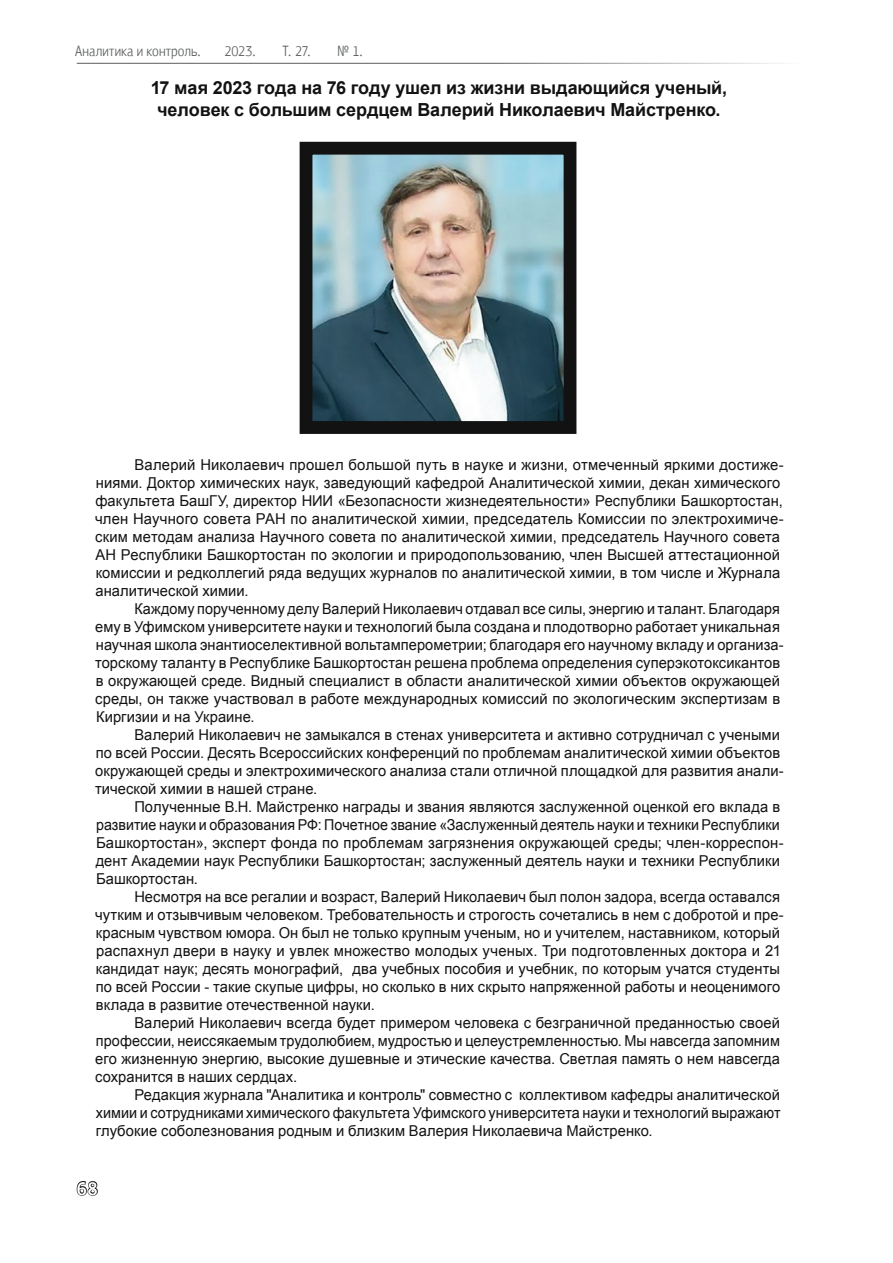
<style>
.page{position:relative;width:893px;height:1263px;background:#fff}
.page>*{position:absolute;margin:0;border:0;box-sizing:border-box;transform-origin:0 0}
.autors_center{font:700 18px/21.6px "Arial";letter-spacing:-.005em;color:#121212;text-align:center}
.txt_1{font:15px/18px "Arial";letter-spacing:.005em;color:#121212}
.txt_1-2{font:15px/18px "Arial";letter-spacing:.005em;color:#121212;scale:.96 1}
</style>
<div class="page">
<hr style="left:77px;top:63px;width:722px;height:1px;background:#6d6f6e">
<img style="left:314px;top:156px;width:248px;height:264px">
<div style="left:300px;top:142px;width:276px;height:292px;border:13px solid #121212"></div>
<p class="autors_center" style="left:151px;top:77px;width:578px">17 мая 2023 года на 76 году ушел из жизни выдающийся ученый, человек с большим сердцем Валерий Николаевич Майстренко.</p>
<p class="txt_1" style="left:95px;top:456px;width:690px;text-indent:39px">Валерий Николаевич прошел большой путь в науке и жизни, отмеченный яркими достиже&shy;ниями. Доктор химических наук, заведующий кафедрой Аналитической химии, декан химического факультета БашГУ, директор НИИ «Безопасности жизнедеятельности» Республики Башкортостан, член Научного совета РАН по аналитической химии, председатель Комиссии по электрохимиче&shy;ским методам анализа Научного совета по аналитической химии, председатель Научного совета АН Республики Башкортостан по экологии и природопользованию, член Высшей аттестационной комиссии и редколлегий ряда ведущих журналов по аналитической химии, в том числе и Журнала аналитической химии.</p>
<p class="txt_1-2" style="left:95px;top:600px;width:719px;text-indent:39px">Каждому порученному делу Валерий Николаевич отдавал все силы, энергию и талант. Благодаря ему в Уфимском университете науки и технологий была создана и плодотворно работает уникальная научная школа энантиоселективной вольтамперометрии; благодаря его научному вкладу и организа&shy;торскому таланту в Республике Башкортостан решена проблема определения суперэкотоксикантов в окружающей среде. Видный специалист в области аналитической химии объектов окружающей среды, он также участвовал в работе международных комиссий по экологическим экспертизам в Киргизии и на Украине.</p>
<p class="txt_1" style="left:95px;top:726px;width:690px;text-indent:39px">Валерий Николаевич не замыкался в стенах университета и активно сотрудничал с учеными по всей России. Десять Всероссийских конференций по проблемам аналитической химии объектов окружающей среды и электрохимического анализа стали отличной площадкой для развития анали&shy;тической химии в нашей стране.</p>
<p class="txt_1" style="left:96px;top:798px;width:689px;text-indent:39px">Полученные В.Н. Майстренко награды и звания являются заслуженной оценкой его вклада в развитие науки и образования РФ: Почетное звание «Заслуженный деятель науки и техники Республики Башкортостан», эксперт фонда по проблемам загрязнения окружающей среды; член-корреспон&shy;дент Академии наук Республики Башкортостан; заслуженный деятель науки и техники Республики Башкортостан.</p>
<p class="txt_1" style="left:95px;top:888px;width:690px;text-indent:39px">Несмотря на все регалии и возраст, Валерий Николаевич был полон задора, всегда оставался чутким и отзывчивым человеком. Требовательность и строгость сочетались в нем с добротой и пре&shy;красным чувством юмора. Он был не только крупным ученым, но и учителем, наставником, который распахнул двери в науку и увлек множество молодых ученых. Три подготовленных доктора и 21 кандидат наук; десять монографий, два учебных пособия и учебник, по которым учатся студенты по всей России - такие скупые цифры, но сколько в них скрыто напряженной работы и неоценимого вклада в развитие отечественной науки.</p>
<p class="txt_1" style="left:95px;top:1014px;width:686px;text-align:justify;text-indent:39px">Валерий Николаевич всегда будет примером человека с безграничной преданностью своей профессии, неиссякаемым трудолюбием, мудростью и целеустремленностью. Мы навсегда запомним его жизненную энергию, высокие душевные и этические качества. Светлая память о нем навсегда сохранится в наших сердцах.</p>
<p class="txt_1" style="left:96px;top:1086px;width:686px;text-align:justify;text-indent:39px">Редакция журнала "Аналитика и контроль" совместно с коллективом кафедры аналитической химии и сотрудниками химического факультета Уфимского университета науки и технологий выражают глубокие соболезнования родным и близким Валерия Николаевича Майстренко.</p>
</div>
